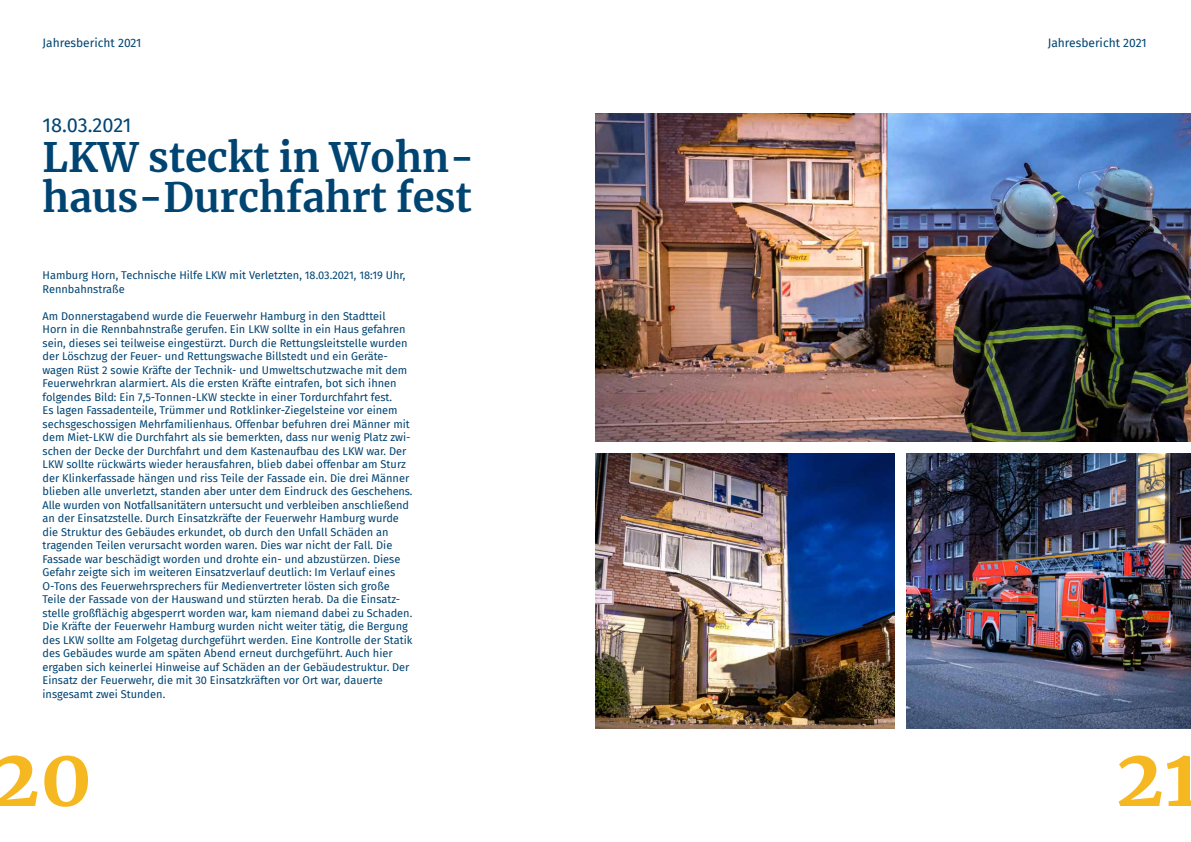
<style>
.page{position:relative;width:1191px;height:842px;background:#fff}
.page>*{position:absolute;margin:0;border:0;box-sizing:border-box;transform-origin:0 0}
.t1{font:700 80px "Merriweather";color:#f6b821}
.t2{font:700 40px/40px "Merriweather";color:#004472}
.t3{font:20px "Fira Sans";letter-spacing:-.01em;color:#004472}
.t4{font:12px "Fira Sans";color:#004472}
.t5{font:11px/13.5px "Fira Sans";color:#004472}
</style>
<div class="page">
<img style="left:595px;top:113px;width:596px;height:328px">
<img style="left:595px;top:453px;width:299px;height:276px">
<img style="left:906px;top:453px;width:285px;height:276px">
<p class="t4" style="left:43px;top:34px;width:100px">Jahresbericht 2021</p>
<p class="t4" style="left:1047px;top:34px;width:100px">Jahresbericht 2021</p>
<h3 class="t3" style="left:43px;top:110px;width:90px">18.03.2021</h3>
<h2 class="t2" style="left:43px;top:136px;width:434px">LKW steckt in Wohn&shy;haus-Durchfahrt fest</h2>
<p class="t5" style="left:43px;top:268px;width:364px">Hamburg Horn, Technische Hilfe LKW mit Verletzten, 18.03.2021, 18:19 Uhr,<br>Rennbahnstraße</p>
<p class="t5" style="left:43px;top:309px;width:371px">Am Donnerstagabend wurde die Feuerwehr Hamburg in den Stadtteil Horn in die Rennbahnstraße gerufen. Ein LKW sollte in ein Haus gefahren sein, dieses sei teilweise eingestürzt. Durch die Rettungsleitstelle wurden der Löschzug der Feuer- und Rettungswache Billstedt und ein Geräte&shy;wagen Rüst 2 sowie Kräfte der Technik- und Umweltschutzwache mit dem Feuerwehrkran alarmiert. Als die ersten Kräfte eintrafen, bot sich ihnen folgendes Bild: Ein 7,5-Tonnen-LKW steckte in einer Tordurchfahrt fest.<br>Es lagen Fassadenteile, Trümmer und Rotklinker-Ziegelsteine vor einem sechsgeschossigen Mehrfamilienhaus. Offenbar befuhren drei Männer mit dem Miet-LKW die Durchfahrt als sie bemerkten, dass nur wenig Platz zwi&shy;schen der Decke der Durchfahrt und dem Kastenaufbau des LKW war. Der LKW sollte rückwärts wieder herausfahren, blieb dabei offenbar am Sturz der Klinkerfassade hängen und riss Teile der Fassade ein. Die drei Männer blieben alle unverletzt, standen aber unter dem Eindruck des Geschehens.<br>Alle wurden von Notfallsanitätern untersucht und verbleiben anschließend an der Einsatzstelle. Durch Einsatzkräfte der Feuerwehr Hamburg wurde die Struktur des Gebäudes erkundet, ob durch den Unfall Schäden an tragenden Teilen verursacht worden waren. Dies war nicht der Fall. Die Fassade war beschädigt worden und drohte ein- und abzustürzen. Diese Gefahr zeigte sich im weiteren Einsatzverlauf deutlich: Im Verlauf eines O-Tons des Feuerwehrsprechers für Medienvertreter lösten sich große Teile der Fassade von der Hauswand und stürzten herab. Da die Einsatz&shy;stelle großflächig abgesperrt worden war, kam niemand dabei zu Schaden.<br>Die Kräfte der Feuerwehr Hamburg wurden nicht weiter tätig, die Bergung des LKW sollte am Folgetag durchgeführt werden. Eine Kontrolle der Statik des Gebäudes wurde am späten Abend erneut durchgeführt. Auch hier ergaben sich keinerlei Hinweise auf Schäden an der Gebäudestruktur. Der Einsatz der Feuerwehr, die mit 30 Einsatzkräften vor Ort war, dauerte insgesamt zwei Stunden.</p>
<h1 class="t1" style="left:-9px;top:721px;width:102px">20</h1>
<h1 class="t1" style="left:1115px;top:721px;width:87px">21</h1>
</div>
